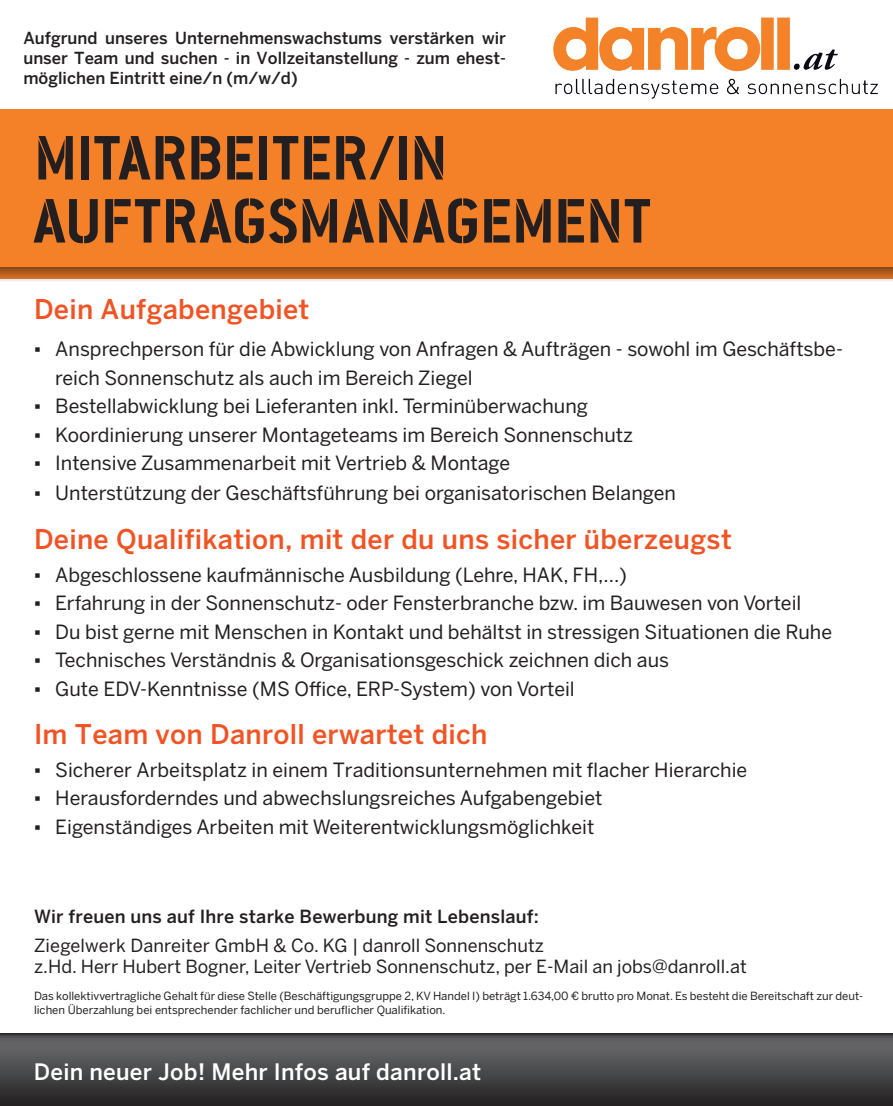
<style>
.page{position:relative;width:893px;height:1106px;background:#fff}
.page>*{position:absolute;margin:0;border:0;box-sizing:border-box;transform-origin:0 0}
.t1{font:69px/63px "OK Stencil";letter-spacing:.005em;color:#231f20}
.t2{font:500 27px "Benton Sans";letter-spacing:.01em;color:#f15424}
.t3{font:500 22.5px "Benton Sans";letter-spacing:.01em;color:#fff}
.t4{font:19.5px/28.5px "Benton Sans";color:#231f20}
.t5{font:18px/21px "Benton Sans";color:#231f20}
.t6{font:500 18px "Benton Sans";letter-spacing:.01em;color:#231f20}
.t7{font:500 16.5px/19.8px "Benton Sans";color:#231f20;text-align:justify}
.t8{font:11.25px/14.2px "Benton Sans";color:#231f20}
.s1{font-family:"Arial Narrow"}
</style>
<div class="page">
<div style="left:0;top:109px;width:893px;height:170px;background:#f48028"></div>
<svg style="left:0;top:267px;width:893px;height:14px;background:#ba703a"></svg>
<svg style="left:0;top:1033px;width:893px;height:73px;background:#464648"></svg>
<img style="left:553px;top:17px;width:325px;height:82px">
<p class="t7" style="left:23px;top:28px;width:484px">Aufgrund unseres Unternehmenswachstums verstärken wir unser Team und suchen - in Vollzeitanstellung - zum ehest&shy;möglichen Eintritt eine/n (m/w/d)</p>
<h1 class="t1" style="left:34px;top:125px;width:618px">MITARBEITER/IN<br>AUFTRAGSMANAGEMENT</h1>
<h2 class="t2" style="left:34px;top:293px;width:277px">Dein Aufgabengebiet</h2>
<p class="t4" style="left:55px;top:335px;width:789px;text-indent:-21px"><span class="s1">▪</span> Ansprechperson für die Abwicklung von Anfragen &amp; Aufträgen - sowohl im Geschäftsbe&shy;reich Sonnenschutz als auch im Bereich Ziegel</p>
<p class="t4" style="left:34px;top:392px;width:555px"><span class="s1">▪</span> Bestellabwicklung bei Lieferanten inkl. Terminüberwachung</p>
<p class="t4" style="left:34px;top:420px;width:601px"><span class="s1">▪</span> Koordinierung unserer Montageteams im Bereich Sonnenschutz</p>
<p class="t4" style="left:34px;top:449px;width:478px"><span class="s1">▪</span> Intensive Zusammenarbeit mit Vertrieb &amp; Montage</p>
<p class="t4" style="left:34px;top:479px;width:643px"><span class="s1">▪</span> Unterstützung der Geschäftsführung bei organisatorischen Belangen</p>
<h2 class="t2" style="left:34px;top:523px;width:699px">Deine Qualifikation, mit der du uns sicher überzeugst</h2>
<p class="t4" style="left:34px;top:560px;width:595px"><span class="s1">▪</span> Abgeschlossene kaufmännische Ausbildung (Lehre, HAK, FH,...)</p>
<p class="t4" style="left:34px;top:588px;width:769px"><span class="s1">▪</span> Erfahrung in der Sonnenschutz- oder Fensterbranche bzw. im Bauwesen von Vorteil</p>
<p class="t4" style="left:34px;top:617px;width:799px"><span class="s1">▪</span> Du bist gerne mit Menschen in Kontakt und behältst in stressigen Situationen die Ruhe</p>
<p class="t4" style="left:34px;top:645px;width:637px"><span class="s1">▪</span> Technisches Verständnis &amp; Organisationsgeschick zeichnen dich aus</p>
<p class="t4" style="left:34px;top:674px;width:542px"><span class="s1">▪</span> Gute EDV-Kenntnisse (MS Office, ERP-System) von Vorteil</p>
<h2 class="t2" style="left:34px;top:718px;width:455px">Im Team von Danroll erwartet dich</h2>
<p class="t4" style="left:34px;top:755px;width:715px"><span class="s1">▪</span> Sicherer Arbeitsplatz in einem Traditionsunternehmen mit flacher Hierarchie</p>
<p class="t4" style="left:34px;top:783px;width:570px"><span class="s1">▪</span> Herausforderndes und abwechslungsreiches Aufgabengebiet</p>
<p class="t4" style="left:34px;top:812px;width:562px"><span class="s1">▪</span> Eigenständiges Arbeiten mit Weiterentwicklungsmöglichkeit</p>
<p class="t6" style="left:34px;top:905px;width:506px">Wir freuen uns auf Ihre starke Bewerbung mit Lebenslauf:</p>
<p class="t5" style="left:34px;top:935px;width:714px">Ziegelwerk Danreiter GmbH &amp; Co. KG | danroll Sonnenschutz<br>z.Hd. Herr Hubert Bogner, Leiter Vertrieb Sonnenschutz, per E-Mail an jobs@danroll.at</p>
<p class="t8" style="left:34px;top:988px;width:831px">Das kollektivvertragliche Gehalt für diese Stelle (Beschäftigungsgruppe 2, KV Handel I) beträgt 1.634,00 € brutto pro Monat. Es besteht die Bereitschaft zur deut&shy;lichen Überzahlung bei entsprechender fachlicher und beruflicher Qualifikation.</p>
<p class="t3" style="left:34px;top:1058px;width:449px">Dein neuer Job! Mehr Infos auf danroll.at</p>
</div>
